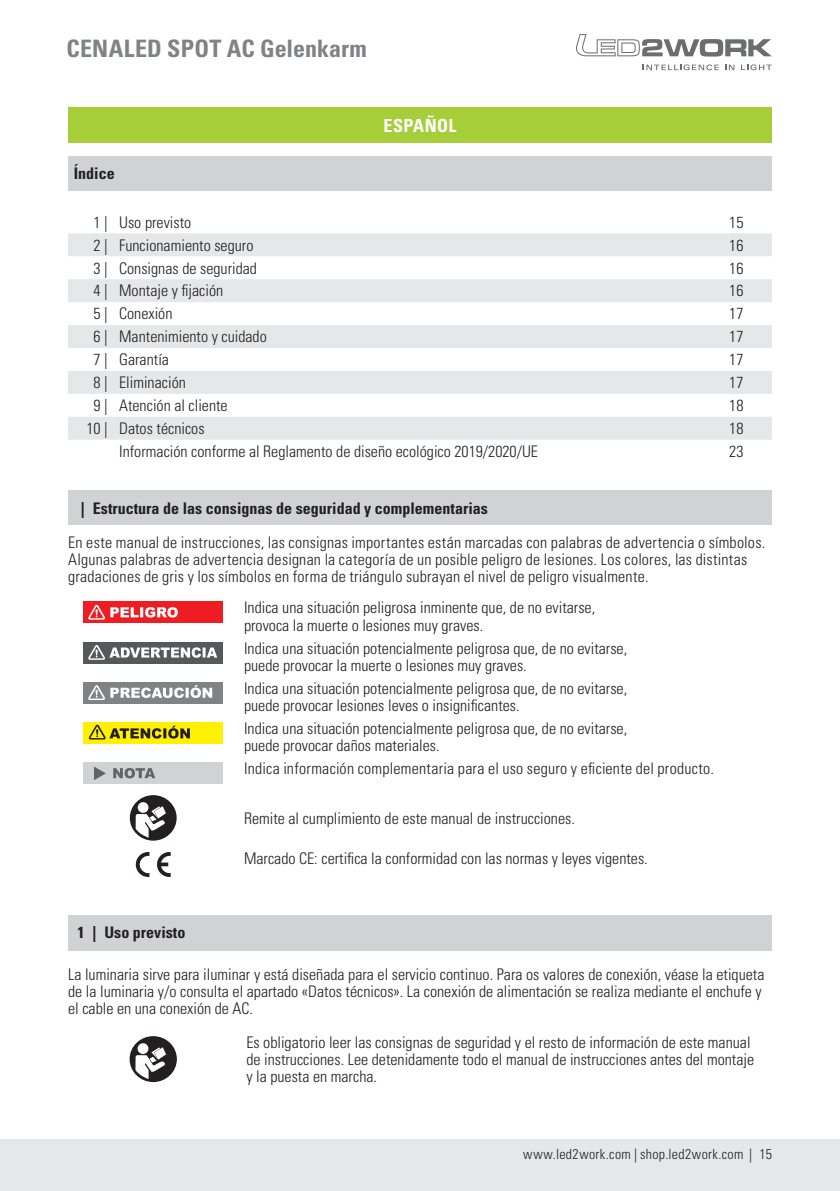
<style>
.page{position:relative;width:840px;height:1191px;background:#fff}
.page>*{position:absolute;margin:0;border:0;box-sizing:border-box;transform-origin:0 0}
.t1{font:700 condensed 24px "Univers LT Std";letter-spacing:.005em;color:#808285}
.t2{font:700 condensed 18px "Univers LT Std";letter-spacing:.015em;color:#fff}
.t3{font:300 condensed 16px/17.2px "Univers LT Std";color:#231f20}
.t4{font:700 condensed 16px "Univers LT Std";color:#231f20}
.t5{font:300 condensed 14px "Univers LT Std";letter-spacing:.025em;color:#231f20}
</style>
<div class="page">
<div style="left:0;top:1140px;width:839px;height:51px;background:#e6e7e9"></div>
<svg style="left:576px;top:34px;width:195px;height:23px"></svg>
<svg style="left:642px;top:64px;width:76px;height:6px"></svg>
<svg style="left:725px;top:65px;width:9px;height:5px"></svg>
<svg style="left:741px;top:64px;width:30px;height:6px"></svg>
<div style="left:68px;top:108px;width:703px;height:35px;background:#a6ce39"></div>
<div style="left:68px;top:156px;width:703px;height:34px;background:#d1d2d4"></div>
<svg style="left:68px;top:233px;width:703px;height:207px;fill:#e6e7e9"></svg>
<div style="left:68px;top:491px;width:703px;height:34px;background:#d1d2d4"></div>
<div style="left:84px;top:601px;width:139px;height:22px;background:#ee1d23"></div>
<svg style="left:88px;top:605px;width:90px;height:14px"></svg>
<div style="left:84px;top:642px;width:139px;height:21px;background:#57585a"></div>
<svg style="left:88px;top:645px;width:129px;height:15px"></svg>
<div style="left:84px;top:682px;width:139px;height:21px;background:#808285"></div>
<svg style="left:88px;top:685px;width:124px;height:15px"></svg>
<div style="left:84px;top:722px;width:139px;height:21px;background:#fff101"></div>
<svg style="left:89px;top:724px;width:101px;height:15px"></svg>
<div style="left:84px;top:762px;width:139px;height:22px;background:#d1d2d4"></div>
<svg style="left:94px;top:766px;width:12px;height:14px"></svg>
<svg style="left:113px;top:768px;width:42px;height:10px"></svg>
<svg style="left:130px;top:795px;width:46px;height:45px"></svg>
<svg style="left:135px;top:852px;width:14px;height:25px"></svg>
<svg style="left:157px;top:852px;width:14px;height:25px"></svg>
<div style="left:68px;top:914px;width:703px;height:36px;background:#d1d2d4"></div>
<svg style="left:129px;top:1036px;width:48px;height:46px"></svg>
<h1 class="t1" style="left:32px;top:33px;width:336px">BA CENALED SPOT AC Gelenkarm</h1>
<p class="t2" style="left:383px;top:114px;width:74px">ESPAÑOL</p>
<p class="t4" style="left:74px;top:164px;width:42px">Índice</p>
<p class="t3" style="left:94px;top:213px;width:99px">1 | Uso previsto</p>
<p class="t3" style="left:728px;top:213px;width:16px">15</p>
<p class="t3" style="left:94px;top:236px;width:161px">2 | Funcionamiento seguro</p>
<p class="t3" style="left:728px;top:236px;width:16px">16</p>
<p class="t3" style="left:94px;top:259px;width:165px">3 | Consignas de seguridad</p>
<p class="t3" style="left:728px;top:259px;width:16px">16</p>
<p class="t3" style="left:94px;top:282px;width:131px">4 | Montaje y fijación</p>
<p class="t3" style="left:728px;top:282px;width:16px">16</p>
<p class="t3" style="left:94px;top:305px;width:80px">5 | Conexión</p>
<p class="t3" style="left:728px;top:305px;width:16px">17</p>
<p class="t3" style="left:94px;top:328px;width:175px">6 | Mantenimiento y cuidado</p>
<p class="t3" style="left:728px;top:328px;width:16px">17</p>
<p class="t3" style="left:94px;top:351px;width:77px">7 | Garantía</p>
<p class="t3" style="left:728px;top:351px;width:16px">17</p>
<p class="t3" style="left:94px;top:374px;width:94px">8 | Eliminación</p>
<p class="t3" style="left:728px;top:374px;width:16px">17</p>
<p class="t3" style="left:94px;top:397px;width:135px">9 | Atención al cliente</p>
<p class="t3" style="left:728px;top:397px;width:16px">18</p>
<p class="t3" style="left:86px;top:420px;width:119px">10 | Datos técnicos</p>
<p class="t3" style="left:728px;top:420px;width:16px">18</p>
<p class="t3" style="left:119px;top:443px;width:420px">Información conforme al Reglamento de diseño ecológico 2019/2020/UE</p>
<p class="t3" style="left:728px;top:443px;width:16px">23</p>
<p class="t4" style="left:81px;top:498px;width:408px">| Estructura de las consignas de seguridad y complementarias</p>
<p class="t3" style="left:68px;top:533px;width:698px">En este manual de instrucciones, las consignas importantes están marcadas con palabras de advertencia o símbolos.<br>Algunas palabras de advertencia designan la categoría de un posible peligro de lesiones. Los colores, las distintas gradaciones de gris y los símbolos en forma de triángulo subrayan el nivel de peligro visualmente.</p>
<p class="t3" style="left:244px;top:599px;width:352px">Indica una situación peligrosa inminente que, de no evitarse, provoca la muerte o lesiones muy graves.</p>
<p class="t3" style="left:244px;top:639px;width:384px">Indica una situación potencialmente peligrosa que, de no evitarse, puede provocar la muerte o lesiones muy graves.</p>
<p class="t3" style="left:244px;top:679px;width:384px">Indica una situación potencialmente peligrosa que, de no evitarse, puede provocar lesiones leves o insignificantes.</p>
<p class="t3" style="left:244px;top:719px;width:384px">Indica una situación potencialmente peligrosa que, de no evitarse, puede provocar daños materiales.</p>
<p class="t3" style="left:244px;top:760px;width:471px">Indica información complementaria para el uso seguro y eficiente del producto.</p>
<p class="t3" style="left:244px;top:809px;width:332px">Remite al cumplimiento de este manual de instrucciones.</p>
<p class="t3" style="left:244px;top:849px;width:405px">Marcado CE: certifica la conformidad con las normas y leyes vigentes.</p>
<p class="t4" style="left:77px;top:923px;width:109px">1 | Uso previsto</p>
<p class="t3" style="left:68px;top:965px;width:697px">La luminaria sirve para iluminar y está diseñada para el servicio continuo. Para os valores de conexión, véase la etiqueta de la luminaria y/o consulta el apartado «Datos técnicos». La conexión de alimentación se realiza mediante el enchufe y el cable en una conexión de AC.</p>
<p class="t3" style="left:246px;top:1033px;width:509px">Es obligatorio leer las consignas de seguridad y el resto de información de este manual de instrucciones. Lee detenidamente todo el manual de instrucciones antes del montaje y la puesta en marcha.</p>
<p class="t5" style="left:523px;top:1145px;width:250px">www.led2work.com | shop.led2work.com | 15</p>
</div>
